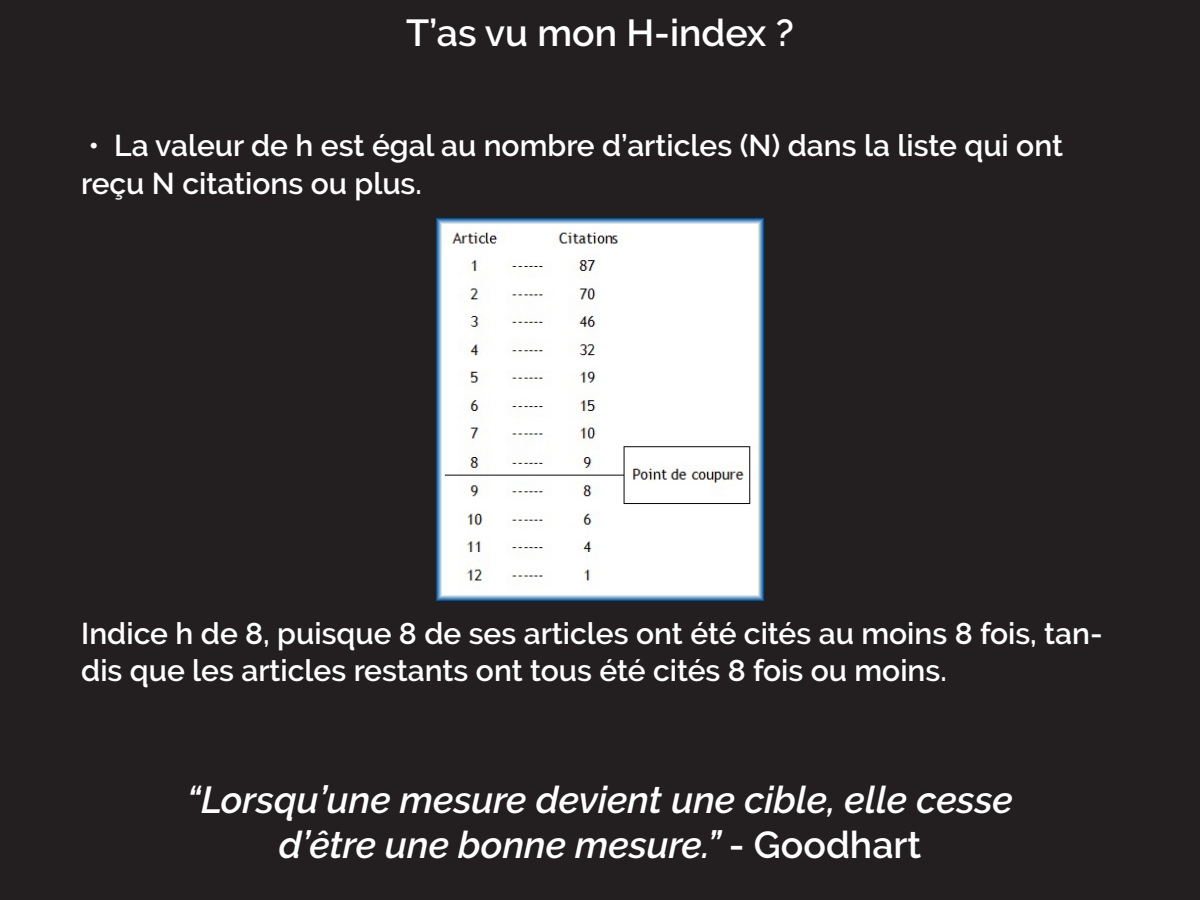
<style>
.page{position:relative;width:1200px;height:900px;background:#231f20}
.page>*{position:absolute;margin:0;border:0;box-sizing:border-box;transform-origin:0 0}
.Page_number{font:italic 600 37.5px "Raleway";color:#fff}
.Page_number-2{font:600 37.5px "Raleway";color:#fff}
.Page_number-3{font:600 30px/37.5px "Raleway";color:#fff}
.s1{font-style:normal}
</style>
<div class="page">
<img style="left:437px;top:219px;width:326px;height:382px">
<p class="Page_number-2" style="left:406px;top:12px;width:389px">T’as vu mon H-index ?</p>
<p class="Page_number-3" style="left:81px;top:127px;width:983px">• La valeur de h est égal au nombre d’articles (N) dans la liste qui ont reçu N citations ou plus.</p>
<p class="Page_number-3" style="left:81px;top:615px;width:1023px">Indice h de 8, puisque 8 de ses articles ont été cités au moins 8 fois, tan&shy;dis que les articles restants ont tous été cités 8 fois ou moins.</p>
<p class="Page_number" style="left:187px;top:778px;width:828px">“Lorsqu’une mesure devient une cible, elle cesse</p>
<p class="Page_number" style="left:279px;top:823px;width:644px">d’être une bonne mesure.” <span class="s1">- Goodhart</span></p>
</div>
